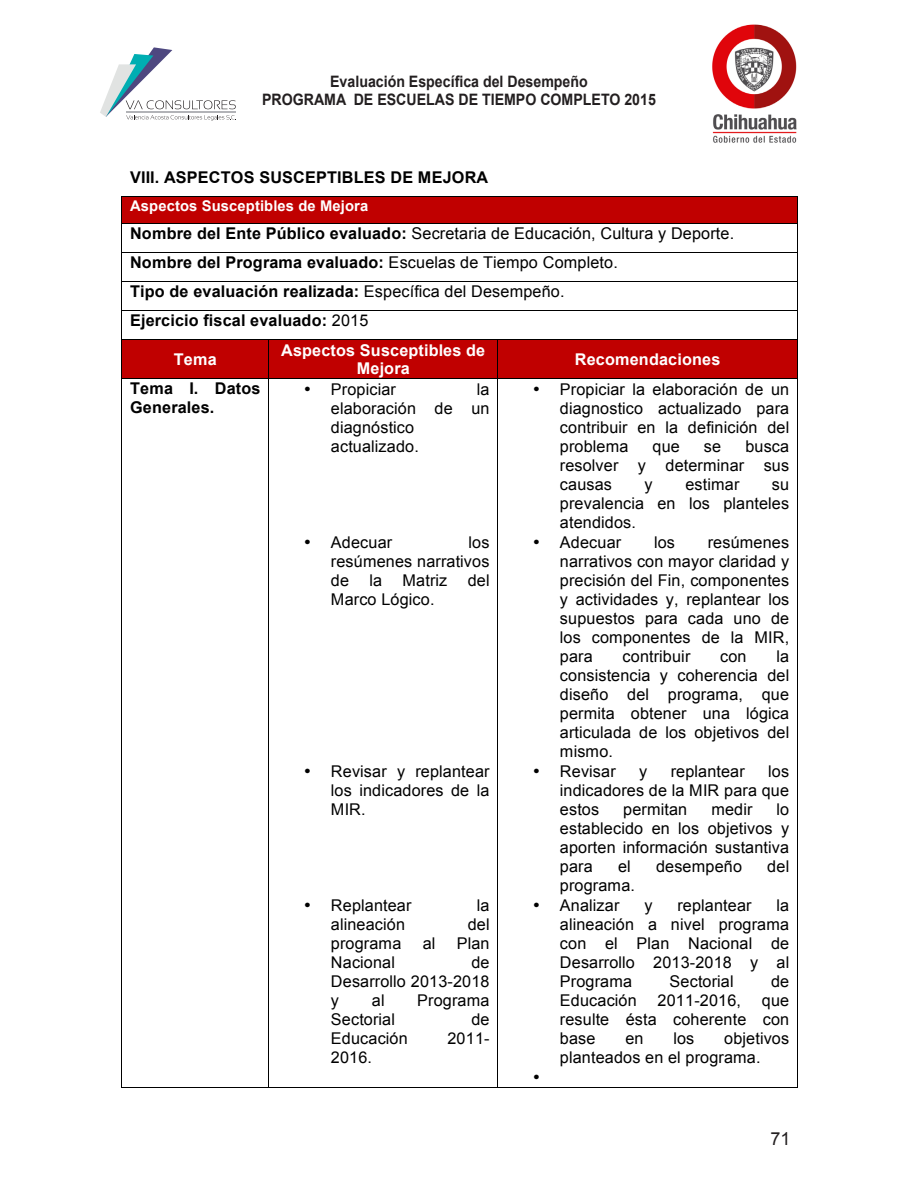
<style>
.page{position:relative;width:918px;height:1188px;background:#fff}
.page>*{position:absolute;margin:0;border:0;box-sizing:border-box;transform-origin:0 0}
.t1{font:18px "Arial";color:#231f20}
.t2{font:16.2px/18.9px "Arial";letter-spacing:.01em;color:#000;text-align:justify}
.t3{font:700 16.2px/29.1px "Arial";letter-spacing:.01em;color:#000}
.t4{font:700 16.2px/18.8px "Arial";letter-spacing:.01em;color:#fff;text-align:center}
.t5{font:16.2px "Symbol";color:#000}
.t6{font:700 15.75px/18.9px "Arial";color:#231f20;text-align:center;scale:.9 1}
.t7{font:700 14.7px "Arial";letter-spacing:.01em;color:#fff}
.s1{font-weight:400}
</style>
<div class="page">
<svg style="left:100px;top:47px;width:136px;height:73px"></svg>
<hr style="left:126px;top:112px;width:110px;height:1px;background:#b2b3b7">
<img style="left:712px;top:24px;width:85px;height:119px">
<div style="left:123px;top:197px;width:674px;height:26px;background:#c00000"></div>
<hr style="left:122px;top:196px;width:675px;height:1px;background:#000">
<hr style="left:122px;top:223px;width:675px;height:1px;background:#000">
<hr style="left:122px;top:252px;width:675px;height:1px;background:#000">
<hr style="left:122px;top:281px;width:675px;height:1px;background:#000">
<hr style="left:122px;top:310px;width:675px;height:1px;background:#000">
<div style="left:123px;top:340px;width:145px;height:38px;background:#c00000"></div>
<div style="left:269px;top:340px;width:228px;height:38px;background:#c00000"></div>
<div style="left:498px;top:340px;width:299px;height:38px;background:#c00000"></div>
<svg style="left:121px;top:196px;width:1px;height:144px"></svg>
<hr style="left:122px;top:339px;width:146px;height:1px;background:#000">
<hr style="left:269px;top:339px;width:228px;height:1px;background:#000">
<hr style="left:498px;top:339px;width:299px;height:1px;background:#000">
<svg style="left:797px;top:196px;width:1px;height:144px"></svg>
<hr style="left:121px;top:340px;width:1px;height:38px;background:#000">
<hr style="left:268px;top:340px;width:1px;height:38px;background:#000">
<hr style="left:497px;top:340px;width:1px;height:38px;background:#000">
<hr style="left:797px;top:340px;width:1px;height:38px;background:#000">
<hr style="left:122px;top:378px;width:146px;height:1px;background:#000">
<hr style="left:269px;top:378px;width:228px;height:1px;background:#000">
<hr style="left:498px;top:378px;width:299px;height:1px;background:#000">
<hr style="left:121px;top:379px;width:1px;height:708px;background:#000">
<hr style="left:122px;top:1087px;width:146px;height:1px;background:#000">
<hr style="left:268px;top:379px;width:1px;height:708px;background:#000">
<hr style="left:269px;top:1087px;width:228px;height:1px;background:#000">
<hr style="left:497px;top:379px;width:1px;height:708px;background:#000">
<hr style="left:498px;top:1087px;width:299px;height:1px;background:#000">
<hr style="left:797px;top:379px;width:1px;height:708px;background:#000">
<p class="t6" style="left:262px;top:72px;width:439px">Evaluación Específica del Desempeño<br>PROGRAMA DE ESCUELAS DE TIEMPO COMPLETO 2015</p>
<p class="t3" style="left:130px;top:163px;width:360px">VIII. ASPECTOS SUSCEPTIBLES DE MEJORA</p>
<p class="t7" style="left:130px;top:196px;width:240px">Aspectos Susceptibles de Mejora</p>
<p class="t3" style="left:130px;top:219px;width:606px">Nombre del Ente Público evaluado: <span class="s1">Secretaria de Educación, Cultura y Deporte.<br></span>Nombre del Programa evaluado: <span class="s1">Escuelas de Tiempo Completo.<br></span>Tipo de evaluación realizada: <span class="s1">Específica del Desempeño.<br></span>Ejercicio fiscal evaluado: <span class="s1">2015</span></p>
<p class="t4" style="left:174px;top:350px;width:44px">Tema</p>
<p class="t4" style="left:281px;top:341px;width:206px">Aspectos Susceptibles de<br>Mejora</p>
<p class="t4" style="left:575px;top:350px;width:147px">Recomendaciones</p>
<p class="t3" style="left:130px;top:379px;width:132px;line-height:19px">Tema I. Datos<br>Generales.</p>
<p class="t2" style="left:304px;top:380px;width:93px">• Propiciar</p>
<p class="t2" style="left:560px;top:380px;width:231px;text-indent:-27px">• Propiciar la elaboración de un diagnostico actualizado para contribuir en la definición del problema</p>
<p class="t2" style="left:331px;top:380px;width:160px;text-align:left;text-indent:146px">la elaboración de un diagnóstico actualizado.</p>
<p class="t2" style="left:560px;top:437px;width:231px;text-indent:185px">busca resolver y determinar sus causas</p>
<p class="t2" style="left:653px;top:437px;width:29px">que</p>
<p class="t2" style="left:704px;top:437px;width:19px">se</p>
<p class="t2" style="left:645px;top:475px;width:10px">y</p>
<p class="t2" style="left:685px;top:475px;width:55px">estimar</p>
<p class="t2" style="left:560px;top:475px;width:231px;text-indent:212px">su prevalencia en los planteles atendidos.</p>
<p class="t2" style="left:533px;top:533px;width:90px">• Adecuar</p>
<p class="t2" style="left:654px;top:533px;width:22px">los</p>
<p class="t2" style="left:560px;top:533px;width:231px;text-indent:148px">resúmenes narrativos con mayor claridad y precisión del Fin, componentes y actividades y, replantear los supuestos para cada uno de los componentes de la MIR, para</p>
<p class="t2" style="left:304px;top:533px;width:90px">• Adecuar</p>
<p class="t2" style="left:331px;top:533px;width:160px;text-indent:138px">los resúmenes narrativos de</p>
<p class="t2" style="left:370px;top:571px;width:14px">la</p>
<p class="t2" style="left:403px;top:571px;width:46px">Matriz</p>
<p class="t2" style="left:468px;top:571px;width:23px">del</p>
<p class="t2" style="left:331px;top:590px;width:105px">Marco Lógico.</p>
<p class="t2" style="left:560px;top:647px;width:231px;text-indent:217px">la consistencia y coherencia del diseño del programa, que permita obtener una lógica articulada de los objetivos del mismo.</p>
<p class="t2" style="left:533px;top:762px;width:84px">• Revisar</p>
<p class="t2" style="left:639px;top:762px;width:10px">y</p>
<p class="t2" style="left:671px;top:762px;width:76px">replantear</p>
<p class="t2" style="left:623px;top:647px;width:69px">contribuir</p>
<p class="t2" style="left:720px;top:647px;width:28px">con</p>
<p class="t2" style="left:331px;top:762px;width:160px;text-indent:-27px">• Revisar y replantear los indicadores de la MIR.</p>
<p class="t2" style="left:560px;top:762px;width:231px;text-indent:208px">los indicadores de la MIR para que estos</p>
<p class="t2" style="left:560px;top:800px;width:231px;text-indent:217px">lo establecido en los objetivos y aporten información sustantiva para</p>
<p class="t2" style="left:623px;top:800px;width:66px">permitan</p>
<p class="t2" style="left:711px;top:800px;width:43px">medir</p>
<p class="t2" style="left:618px;top:857px;width:14px">el</p>
<p class="t2" style="left:656px;top:857px;width:88px">desempeño</p>
<p class="t2" style="left:767px;top:857px;width:23px">del</p>
<p class="t2" style="left:560px;top:876px;width:77px">programa.</p>
<p class="t2" style="left:533px;top:896px;width:88px">• Analizar</p>
<p class="t2" style="left:644px;top:896px;width:10px">y</p>
<p class="t2" style="left:677px;top:896px;width:76px">replantear</p>
<p class="t2" style="left:560px;top:896px;width:231px;text-indent:217px">la alineación a nivel programa con el Plan Nacional de Desarrollo 2013-2018 y al Programa</p>
<p class="t2" style="left:304px;top:896px;width:109px">• Replantear</p>
<p class="t2" style="left:477px;top:896px;width:14px">la</p>
<p class="t2" style="left:331px;top:915px;width:76px">alineación</p>
<p class="t2" style="left:468px;top:915px;width:23px">del</p>
<p class="t2" style="left:331px;top:934px;width:72px">programa</p>
<p class="t2" style="left:423px;top:934px;width:14px">al</p>
<p class="t2" style="left:457px;top:934px;width:34px">Plan</p>
<p class="t2" style="left:331px;top:953px;width:66px">Nacional</p>
<p class="t2" style="left:331px;top:953px;width:160px;text-indent:140px">de Desarrollo 2013-2018 y</p>
<p class="t2" style="left:670px;top:972px;width:66px">Sectorial</p>
<p class="t2" style="left:771px;top:972px;width:20px">de</p>
<p class="t2" style="left:560px;top:991px;width:78px">Educación</p>
<p class="t2" style="left:658px;top:991px;width:85px">2011-2016,</p>
<p class="t2" style="left:372px;top:991px;width:14px">al</p>
<p class="t2" style="left:417px;top:991px;width:74px">Programa</p>
<p class="t2" style="left:331px;top:1010px;width:66px">Sectorial</p>
<p class="t2" style="left:471px;top:1010px;width:20px">de</p>
<p class="t2" style="left:331px;top:1029px;width:78px">Educación</p>
<p class="t2" style="left:447px;top:1029px;width:44px">2011-</p>
<p class="t2" style="left:331px;top:1048px;width:43px">2016.</p>
<p class="t2" style="left:560px;top:991px;width:231px;text-indent:202px">que resulte ésta coherente con base</p>
<p class="t2" style="left:560px;top:1029px;width:231px;text-indent:164px">objetivos planteados en el programa.</p>
<p class="t2" style="left:625px;top:1029px;width:20px">en</p>
<p class="t2" style="left:673px;top:1029px;width:22px">los</p>
<p class="t5" style="left:533px;top:1069px;width:9px">•</p>
<p class="t1" style="left:770px;top:1127px;width:22px">71</p>
</div>
